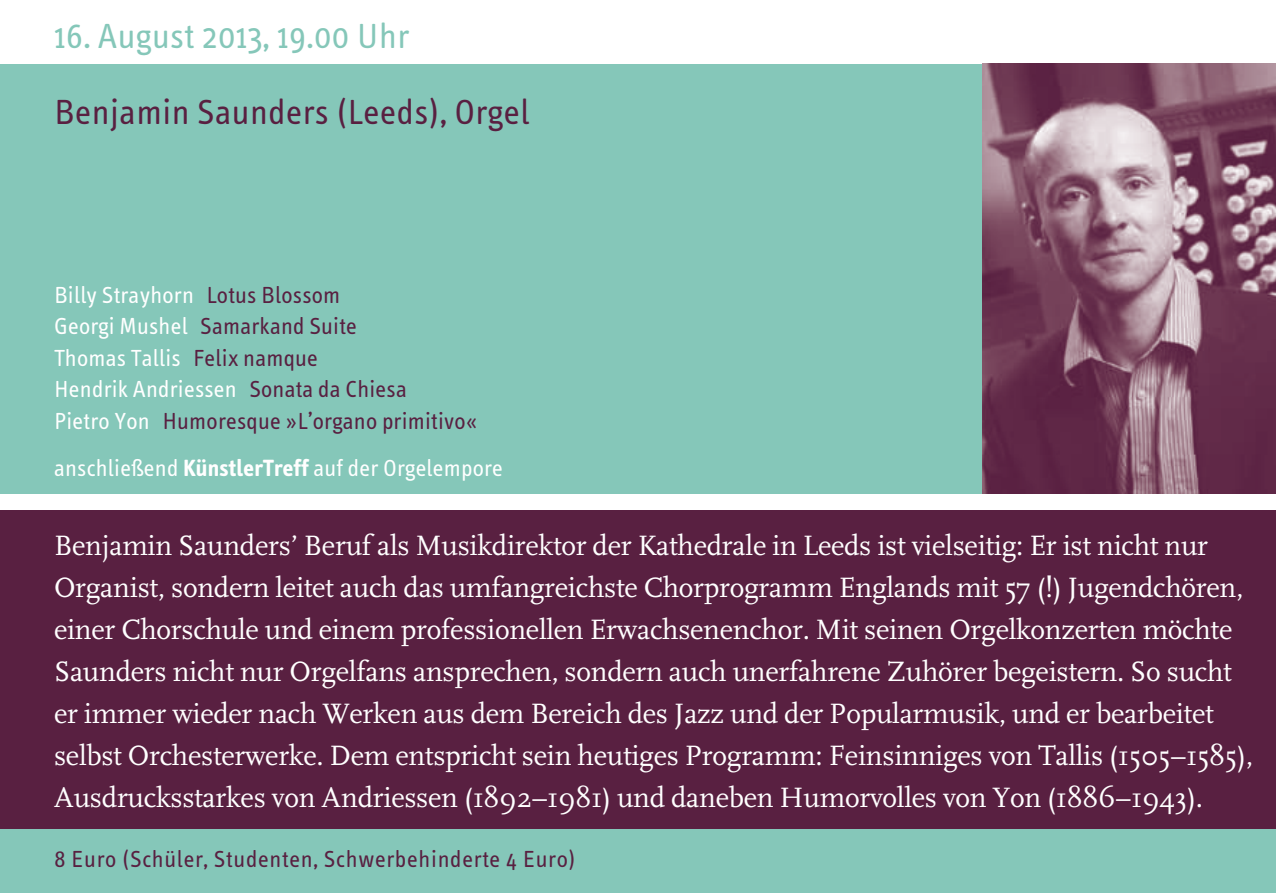
<style>
.page{position:relative;width:1276px;height:893px;background:#fff}
.page>*{position:absolute;margin:0;border:0;box-sizing:border-box;transform-origin:0 0}
.t1{font:36px "Info Text";letter-spacing:.015em;color:#592041}
.t2{font:36px "Info Text";letter-spacing:.015em;color:#85c7b9}
.t3{font:29.4px/42px "Scala";letter-spacing:-.01em;color:#fff}
.t4{font:24px/31.5px "Info Text";letter-spacing:.01em;color:#592041}
.t5{font:24px "Info Text";letter-spacing:.03em;color:#592041}
.t6{font:24px "Info Text";letter-spacing:.01em;color:#fff}
.s1{color:#fff}
.s2{font-weight:700}
</style>
<div class="page">
<div style="left:0;top:64px;width:1276px;height:429px;background:#85c7b9"></div>
<div style="left:0;top:829px;width:1276px;height:64px;background:#85c7b9"></div>
<div style="left:0;top:510px;width:1276px;height:319px;background:#592041"></div>
<img style="left:982px;top:64px;width:294px;height:429px">
<p class="t2" style="left:54px;top:16px;width:357px">16. August 2013, 19.00 Uhr</p>
<p class="t1" style="left:54px;top:92px;width:477px">Benjamin Saunders (Leeds), Orgel</p>
<p class="t4" style="left:54px;top:279px;width:425px"><span class="s1">Billy Strayhorn</span> Lotus Blossom<br><span class="s1">Georgi Mushel</span> Samarkand Suite<br><span class="s1">Thomas Tallis</span> Felix namque<br><span class="s1">Hendrik Andriessen</span> Sonata da Chiesa<br><span class="s1">Pietro Yon</span> Humoresque »L’organo primitivo«</p>
<p class="t6" style="left:54px;top:455px;width:450px">anschließend <span class="s2">KünstlerTreff</span> auf der Orgelempore</p>
<p class="t3" style="left:54px;top:525px;width:1200px">Benjamin Saunders’ Beruf als Musikdirektor der Kathedrale in Leeds ist vielseitig: Er ist nicht nur Organist, sondern leitet auch das umfangreichste Chorprogramm Englands mit 57 (!) Jugendchören, einer Chorschule und einem professionellen Erwachsenenchor. Mit seinen Orgelkonzerten möchte Saunders nicht nur Orgelfans ansprechen, sondern auch unerfahrene Zuhörer begeistern. So sucht er immer wieder nach Werken aus dem Bereich des Jazz und der Popularmusik, und er bearbeitet selbst Orchesterwerke. Dem entspricht sein heutiges Programm: Feinsinniges von Tallis (1505–1585), Ausdrucksstarkes von Andriessen (1892–1981) und daneben Humorvolles von Yon (1886–1943).</p>
<p class="t5" style="left:54px;top:846px;width:523px">8 Euro (Schüler, Studenten, Schwerbehinderte 4 Euro)</p>
</div>
